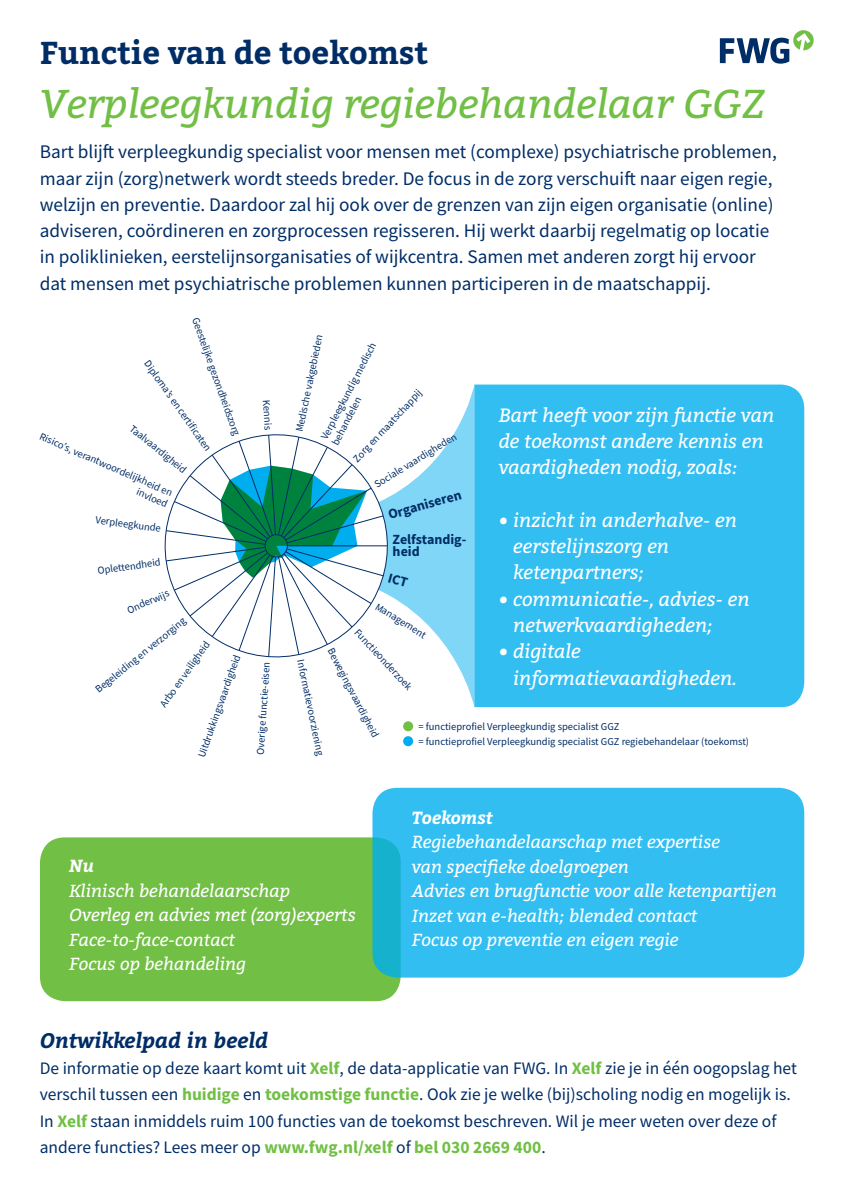
<style>
.page{position:relative;width:844px;height:1191px;background:#fff}
.page>*{position:absolute;margin:0;border:0;box-sizing:border-box;transform-origin:0 0}
.t1{font:italic 40.25px "Bitter";color:#71bf44}
.t2{font:700 31.5px "Bitter";color:#002d66}
.t3{font:italic 700 21px "Bitter";color:#002d66}
.t4{font:19.25px/26.2px "Source Sans Pro";color:#002d66}
.t5{font:italic 19.25px/26.2px "Bitter";color:#fff}
.t6{font:17.5px/26.2px "Source Sans Pro";color:#002d66}
.t7{font:italic 17.5px "Bitter";color:#fff}
.t8{font:italic 700 17.5px "Bitter";color:#fff}
.t9{font:700 14px/12.2px "Source Sans Pro";color:#002d66}
.t10{font:10.5px/12.1px "Source Sans Pro";color:#002d66}
.s1{font-weight:700;color:#71bf44}
</style>
<div class="page">
<svg style="left:719px;top:30px;width:94px;height:34px"></svg>
<div style="left:474px;top:384px;width:330px;height:323px;background:#33bef2"></div>
<div style="left:403px;top:721px;width:10px;height:10px;background:#71bf44;border-radius:50%"></div>
<div style="left:403px;top:736px;width:10px;height:10px;background:#00aeef;border-radius:50%"></div>
<div style="left:40px;top:837px;width:360px;height:164px;background:#71bf44;border-radius:25px"></div>
<div style="left:372px;top:788px;width:432px;height:189px;background:#33bef2;border-radius:25px"></div>
<svg style="left:165px;top:387px;width:309px;height:318px"></svg>
<p class="t2" style="left:40px;top:29px;width:390px">Functie van de toekomst</p>
<p class="t1" style="left:40px;top:75px;width:726px">Verpleegkundig regiebehandelaar GGZ</p>
<p class="t4" style="left:40px;top:139px;width:738px">Bart blijft verpleegkundig specialist voor mensen met (complexe) psychiatrische problemen, maar zijn (zorg)netwerk wordt steeds breder. De focus in de zorg verschuift naar eigen regie, welzijn en preventie. Daardoor zal hij ook over de grenzen van zijn eigen organisatie (online) adviseren, coördineren en zorgprocessen regisseren. Hij werkt daarbij regelmatig op locatie in poliklinieken, eerstelijnsorganisaties of wijkcentra. Samen met anderen zorgt hij ervoor dat mensen met psychiatrische problemen kunnen participeren in de maatschappij.</p>
<p class="t10" style="left:201px;top:316px;width:126px;rotate:70deg">Geestelijke gezondheidszorg</p>
<p class="t10" style="left:152px;top:358px;width:110px;rotate:55deg">Diploma’s en certificaten</p>
<p class="t10" style="left:135px;top:422px;width:71px;rotate:39deg">Taalvaardigheid</p>
<p class="t10" style="left:42px;top:430px;width:145px;line-height:12.8px;text-align:right;rotate:23deg">Risico’s, verantwoordelijkheid en invloed</p>
<p class="t10" style="left:97px;top:513px;width:67px;rotate:8deg">Verpleegkunde</p>
<p class="t10" style="left:97px;top:564px;width:65px;rotate:-8deg">Oplettendheid</p>
<p class="t10" style="left:125px;top:604px;width:46px;rotate:-23deg">Onderwijs</p>
<p class="t10" style="left:93px;top:686px;width:114px;rotate:-39deg">Begeleiding en verzorging</p>
<p class="t10" style="left:157px;top:702px;width:80px;rotate:-55deg">Arbo en veiligheid</p>
<p class="t10" style="left:195px;top:755px;width:110px;rotate:-70deg">Uitdrukkingsvaardigheid</p>
<p class="t10" style="left:272px;top:399px;width:31px;rotate:86deg">Kennis</p>
<p class="t10" style="left:254px;top:754px;width:94px;rotate:-86deg">Overige functie-eisen</p>
<p class="t10" style="left:293px;top:430px;width:101px;rotate:-78deg">Medische vakgebieden</p>
<p class="t10" style="left:318px;top:436px;width:109px;rotate:-63deg">Verpleegkundig medisch behandelen</p>
<p class="t10" style="left:350px;top:456px;width:96px;rotate:-47deg">Zorg en maatschappij</p>
<p class="t5" style="left:498px;top:401px;width:277px">Bart heeft voor zijn functie van de toekomst andere kennis en vaardigheden nodig, zoals:</p>
<p class="t5" style="left:513px;top:506px;width:225px;text-indent:-14px">• inzicht in anderhalve- en eerstelijnszorg en ketenpartners;</p>
<p class="t5" style="left:513px;top:585px;width:238px;text-indent:-14px">• communicatie-, advies- en netwerkvaardigheden;</p>
<p class="t5" style="left:513px;top:638px;width:225px;text-indent:-14px">• digitale informatievaardigheden.</p>
<p class="t10" style="left:372px;top:479px;width:96px;rotate:-31deg">Sociale vaardigheden</p>
<p class="t9" style="left:386px;top:509px;width:77px;rotate:-16deg">Organiseren</p>
<p class="t9" style="left:392px;top:533px;width:75px">Zelfstandig&shy;heid</p>
<p class="t10" style="left:379px;top:600px;width:59px;rotate:31deg">Management</p>
<p class="t10" style="left:361px;top:626px;width:81px;rotate:47deg">Functieonderzoek</p>
<p class="t10" style="left:336px;top:646px;width:101px;rotate:63deg">Bewegingsvaardigheid</p>
<p class="t10" style="left:306px;top:658px;width:99px;rotate:78deg">Informatievoorziening</p>
<p class="t10" style="left:418px;top:721px;width:202px">= functieprofiel Verpleegkundig specialist GGZ</p>
<p class="t10" style="left:418px;top:735px;width:332px">= functieprofiel Verpleegkundig specialist GGZ regiebehandelaar (toekomst)</p>
<p class="t8" style="left:69px;top:852px;width:26px">Nu</p>
<p class="t7" style="left:69px;top:878px;width:222px">Klinisch behandelaarschap</p>
<p class="t7" style="left:69px;top:902px;width:288px">Overleg en advies met (zorg)experts</p>
<p class="t7" style="left:69px;top:927px;width:167px">Face-to-face-contact</p>
<p class="t7" style="left:69px;top:951px;width:178px">Focus op behandeling</p>
<p class="t8" style="left:411px;top:804px;width:83px">Toekomst</p>
<p class="t7" style="left:411px;top:829px;width:310px">Regiebehandelaarschap met expertise</p>
<p class="t7" style="left:411px;top:854px;width:218px">van specifieke doelgroepen</p>
<p class="t7" style="left:411px;top:878px;width:366px">Advies en brugfunctie voor alle ketenpartijen</p>
<p class="t7" style="left:411px;top:903px;width:287px">Inzet van e-health; blended contact</p>
<p class="t7" style="left:411px;top:927px;width:268px">Focus op preventie en eigen regie</p>
<p class="t3" style="left:40px;top:1024px;width:230px">Ontwikkelpad in beeld</p>
<p class="t6" style="left:40px;top:1055px;width:758px">De informatie op deze kaart komt uit <span class="s1">Xelf</span>, de data-applicatie van FWG. In <span class="s1">Xelf</span> zie je in één oogopslag het verschil tussen een <span class="s1">huidige</span> en <span class="s1">toekomstige functie</span>. Ook zie je welke (bij)scholing nodig en mogelijk is.</p>
<p class="t6" style="left:40px;top:1107px;width:738px">In <span class="s1">Xelf</span> staan inmiddels ruim 100 functies van de toekomst beschreven. Wil je meer weten over deze of andere functies? Lees meer op <span class="s1">www.fwg.nl/xelf</span> of <span class="s1">bel 030 2669 400</span>.</p>
</div>
